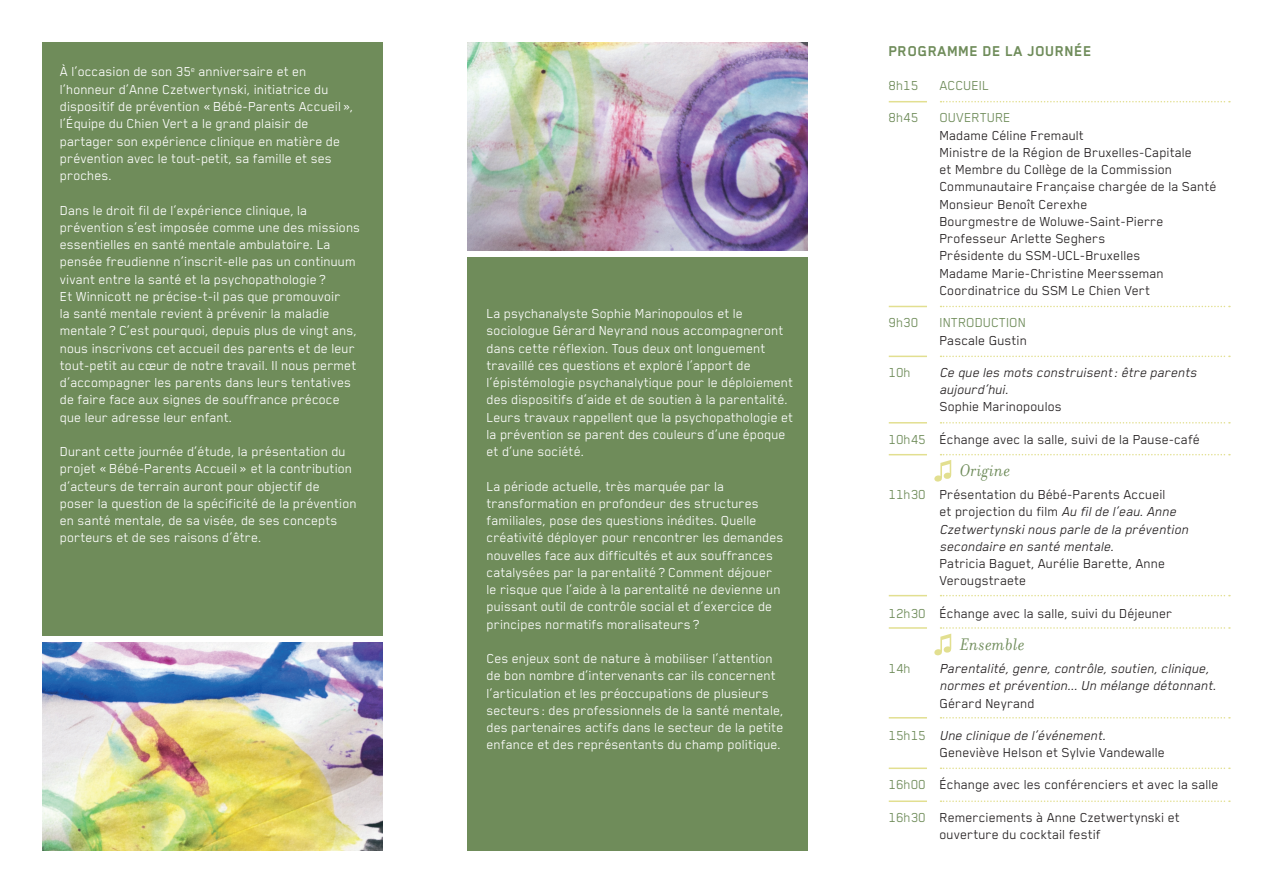
<style>
.page{position:relative;width:1263px;height:893px;background:#fff}
.page>*{position:absolute;margin:0;border:0;box-sizing:border-box;transform-origin:0 0}
.t1{font:italic 18px "Filosofia OT";letter-spacing:.02em;color:#6f8c5a}
.t2{font:700 16.5px "Blender Pro";letter-spacing:.02em;color:#6f8c5a}
.t3{font:15px/17.2px "Blender Pro";color:#fff}
.t4{font:15px/17.2px "Blender Pro";color:#231f20}
.t5{font:italic 15px/17.2px "Blender Pro";color:#231f20}
.t6{font:15px "Blender Pro";color:#6f8c5a}
.s1{color:#6f8c5a}
.s2{font-style:normal;color:#6f8c5a}
.s3{font-style:normal}
</style>
<div class="page">
<div style="left:43px;top:43px;width:340px;height:593px;background:#6f8c5a"></div>
<img style="left:43px;top:643px;width:340px;height:207px">
<img style="left:468px;top:43px;width:340px;height:207px">
<div style="left:468px;top:257px;width:340px;height:593px;background:#6f8c5a"></div>
<svg style="left:940px;top:101px;width:290px;height:1px"></svg>
<svg style="left:940px;top:306px;width:290px;height:1px"></svg>
<svg style="left:940px;top:356px;width:290px;height:1px"></svg>
<svg style="left:940px;top:422px;width:290px;height:2px"></svg>
<svg style="left:940px;top:595px;width:290px;height:1px"></svg>
<svg style="left:940px;top:717px;width:290px;height:1px"></svg>
<svg style="left:940px;top:767px;width:290px;height:2px"></svg>
<svg style="left:940px;top:800px;width:290px;height:2px"></svg>
<hr style="left:889px;top:101px;width:38px;height:1px;background:#e2df90">
<hr style="left:889px;top:306px;width:38px;height:1px;background:#e2df90">
<hr style="left:889px;top:356px;width:38px;height:1px;background:#e2df90">
<hr style="left:889px;top:422px;width:38px;height:2px;background:#e2df90">
<hr style="left:889px;top:454px;width:38px;height:1px;background:#e2df90">
<hr style="left:889px;top:595px;width:38px;height:1px;background:#e2df90">
<hr style="left:889px;top:627px;width:38px;height:2px;background:#e2df90">
<hr style="left:889px;top:717px;width:38px;height:1px;background:#e2df90">
<hr style="left:889px;top:767px;width:38px;height:2px;background:#e2df90">
<hr style="left:889px;top:800px;width:38px;height:2px;background:#e2df90">
<svg style="left:934px;top:454px;width:296px;height:28px"></svg>
<svg style="left:934px;top:627px;width:296px;height:28px"></svg>
<p class="t3" style="left:60px;top:63px;width:295px">À l’occasion de son 35<sup>e</sup> anniversaire et en l’honneur d’Anne Czetwertynski, initiatrice du dispositif de prévention «Bébé-Parents Accueil», l’Équipe du Chien Vert a le grand plaisir de partager son expérience clinique en matière de prévention avec le tout-petit, sa famille et ses proches.</p>
<p class="t3" style="left:60px;top:201px;width:302px">Dans le droit fil de l’expérience clinique, la prévention s’est imposée comme une des missions essentielles en santé mentale ambulatoire. La pensée freudienne n’inscrit-elle pas un continuum vivant entre la santé et la psychopathologie ?<br>Et Winnicott ne précise-t-il pas que promouvoir<br>la santé mentale revient à prévenir la maladie mentale ? C’est pourquoi, depuis plus de vingt ans, nous inscrivons cet accueil des parents et de leur tout-petit au cœur de notre travail. Il nous permet d’accompagner les parents dans leurs tentatives de faire face aux signes de souffrance précoce que leur adresse leur enfant.</p>
<p class="t3" style="left:60px;top:442px;width:298px">Durant cette journée d’étude, la présentation du projet «Bébé-Parents Accueil» et la contribution d’acteurs de terrain auront pour objectif de poser la question de la spécificité de la prévention en santé mentale, de sa visée, de ses concepts porteurs et de ses raisons d’être.</p>
<p class="t3" style="left:487px;top:304px;width:308px">La psychanalyste Sophie Marinopoulos et le sociologue Gérard Neyrand nous accompagneront dans cette réflexion. Tous deux ont longuement travaillé ces questions et exploré l’apport de l’épistémologie psychanalytique pour le déploiement des dispositifs d’aide et de soutien à la parentalité.<br>Leurs travaux rappellent que la psychopathologie et la prévention se parent des couleurs d’une époque et d’une société.</p>
<p class="t3" style="left:487px;top:477px;width:298px">La période actuelle, très marquée par la transformation en profondeur des structures familiales, pose des questions inédites. Quelle créativité déployer pour rencontrer les demandes nouvelles face aux difficultés et aux souffrances catalysées par la parentalité ? Comment déjouer le risque que l’aide à la parentalité ne devienne un puissant outil de contrôle social et d’exercice de principes normatifs moralisateurs ?</p>
<p class="t3" style="left:487px;top:649px;width:298px">Ces enjeux sont de nature à mobiliser l’attention de bon nombre d’intervenants car ils concernent l’articulation et les préoccupations de plusieurs secteurs : des professionnels de la santé mentale, des partenaires actifs dans le secteur de la petite enfance et des représentants du champ politique.</p>
<p class="t2" style="left:889px;top:42px;width:205px">PROGRAMME DE LA JOURNÉE</p>
<p class="t6" style="left:889px;top:78px;width:31px">8h15</p>
<p class="t6" style="left:940px;top:78px;width:51px">ACCUEIL</p>
<p class="t6" style="left:889px;top:110px;width:31px">8h45</p>
<p class="t6" style="left:940px;top:110px;width:73px">OUVERTURE</p>
<p class="t4" style="left:940px;top:126px;width:279px">Madame Céline Fremault<br>Ministre de la Région de Bruxelles-Capitale<br>et Membre du Collège de la Commission Communautaire Française chargée de la Santé Monsieur Benoît Cerexhe<br>Bourgmestre de Woluwe-Saint-Pierre Professeur Arlette Seghers<br>Présidente du SSM-UCL-Bruxelles<br>Madame Marie-Christine Meersseman Coordinatrice du SSM Le Chien Vert</p>
<p class="t6" style="left:889px;top:315px;width:31px">9h30</p>
<p class="t6" style="left:940px;top:315px;width:88px">INTRODUCTION</p>
<p class="t4" style="left:940px;top:331px;width:89px">Pascale Gustin</p>
<p class="t6" style="left:889px;top:364px;width:24px">10h</p>
<p class="t5" style="left:940px;top:363px;width:259px">Ce que les mots construisent: être parents aujourd’hui.</p>
<p class="t4" style="left:889px;top:390px;width:313px;line-height:32.2px;text-indent:51px">Sophie Marinopoulos<br><span class="s1">10h45</span> Échange avec la salle, suivi de la Pause-café</p>
<p class="t1" style="left:960px;top:460px;width:52px">Origine</p>
<p class="t5" style="left:940px;top:485px;width:250px;text-indent:-51px"><span class="s2">11h30</span> <span class="s3">Présentation du Bébé-Parents Accueil<br>et projection du film</span> Au fil de l’eau. Anne Czetwertynski nous parle de la prévention secondaire en santé mentale.</p>
<p class="t4" style="left:940px;top:554px;width:227px">Patricia Baguet, Aurélie Barette, Anne<br>Verougstraete</p>
<p class="t4" style="left:889px;top:604px;width:285px"><span class="s1">12h30</span> Échange avec la salle, suivi du Déjeuner</p>
<p class="t1" style="left:960px;top:634px;width:66px">Ensemble</p>
<p class="t6" style="left:889px;top:660px;width:24px">14h</p>
<p class="t5" style="left:940px;top:659px;width:278px">Parentalité, genre, contrôle, soutien, clinique, normes et prévention... Un mélange détonnant.</p>
<p class="t5" style="left:889px;top:686px;width:219px;line-height:32.2px;text-indent:51px"><span class="s3">Gérard Neyrand<br></span><span class="s2">15h15</span> Une clinique de l’événement.</p>
<p class="t4" style="left:889px;top:736px;width:332px;line-height:32.2px;text-indent:51px">Geneviève Helson et Sylvie Vandewalle<br><span class="s1">16h00</span> Échange avec les conférenciers et avec la salle<br><span class="s1">16h30</span> Remerciements à Anne Czetwertynski et</p>
<p class="t4" style="left:940px;top:825px;width:163px">ouverture du cocktail festif</p>
</div>
